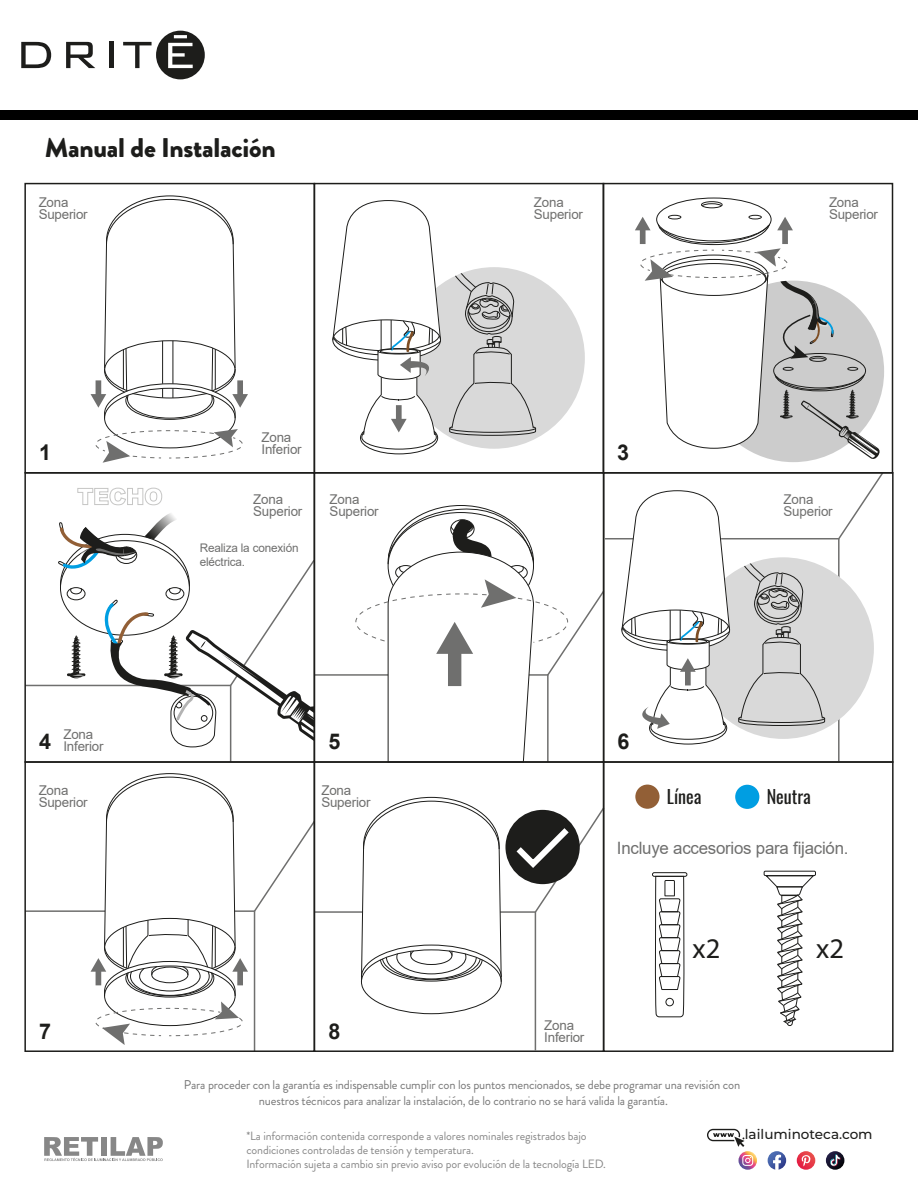
<style>
.page{position:relative;width:918px;height:1188px;background:#fff}
.page>*{position:absolute;margin:0;border:0;box-sizing:border-box;transform-origin:0 0}
.t1{font:28.5px "Myriad Pro";color:#1d1d1b}
.t2{font:900 27px "Brandon Grotesque";letter-spacing:-.01em;color:#1d1d1b}
.t3{font:700 21.75px "Arial";color:#1d1d1b}
.t4{font:18.15px "Oswald";color:#1d1d1b}
.t5{font:17.1px "Arial";letter-spacing:-.015em;color:#6f6f6e}
.t6{font:500 13.65px "Montserrat";color:#1d1d1b}
.t7{font:13.5px/11.4px "Arial";letter-spacing:-.015em;color:#6f6f6e}
.t8{font:12.75px/16.2px "Brandon Grotesque";letter-spacing:-.015em;color:#777;text-align:center}
.t9{font:12px/14px "Brandon Grotesque";letter-spacing:-.01em;color:#878787}
.t10{font:11.85px/14.1px "Arial";letter-spacing:-.015em;color:#6f6f6e}
.s1{color:#fff}
</style>
<div class="page">
<svg style="left:21px;top:42px;width:30px;height:26px"></svg>
<svg style="left:66px;top:42px;width:29px;height:26px"></svg>
<hr style="left:109px;top:42px;width:4px;height:26px;background:#1d1d1b">
<svg style="left:123px;top:31px;width:82px;height:48px"></svg>
<div style="left:0;top:110px;width:918px;height:10px;background:#000"></div>
<hr style="left:230px;top:685px;width:1px;height:77px;background:#6f6f6e">
<hr style="left:25px;top:910px;width:80px;height:2px;background:#6f6f6e">
<hr style="left:254px;top:911px;width:1px;height:140px;background:#6f6f6e">
<hr style="left:314px;top:911px;width:49px;height:2px;background:#6f6f6e">
<hr style="left:535px;top:912px;width:1px;height:138px;background:#6f6f6e">
<hr style="left:314px;top:674px;width:74px;height:2px;background:#6f6f6e">
<div style="left:24px;top:183px;width:291px;height:291px;border:2px solid #1d1d1b"></div>
<div style="left:314px;top:183px;width:290px;height:291px;border:2px solid #1d1d1b"></div>
<div style="left:603px;top:183px;width:290px;height:291px;border:2px solid #1d1d1b"></div>
<div style="left:314px;top:761px;width:290px;height:291px;border:2px solid #1d1d1b"></div>
<div style="left:603px;top:761px;width:291px;height:291px;border:2px solid #1d1d1b"></div>
<div style="left:24px;top:761px;width:291px;height:291px;border:2px solid #1d1d1b"></div>
<div style="left:701px;top:201px;width:22px;height:7px;border:1px solid #1d1d1b;border-radius:50%"></div>
<svg style="left:701px;top:203px;width:22px;height:4px"></svg>
<div style="left:668px;top:215px;width:13px;height:4px;border:1px solid #1d1d1b;border-radius:50%"></div>
<div style="left:749px;top:215px;width:13px;height:4px;border:1px solid #1d1d1b;border-radius:50%"></div>
<svg style="left:332px;top:200px;width:253px;height:255px"></svg>
<svg style="left:635px;top:217px;width:249px;height:245px"></svg>
<svg style="left:355px;top:471px;width:530px;height:292px"></svg>
<div style="left:635px;top:785px;width:25px;height:24px;background:#925f36;border-radius:50%"></div>
<div style="left:735px;top:785px;width:24px;height:24px;background:#009ee2;border-radius:50%"></div>
<svg style="left:24px;top:488px;width:292px;height:260px"></svg>
<svg style="left:95px;top:429px;width:148px;height:34px"></svg>
<svg style="left:91px;top:195px;width:157px;height:225px"></svg>
<svg style="left:91px;top:773px;width:225px;height:272px"></svg>
<svg style="left:361px;top:797px;width:245px;height:185px"></svg>
<div style="left:652px;top:872px;width:35px;height:5px;border:1px solid #1d1d1b;border-radius:2px"></div>
<svg style="left:655px;top:876px;width:29px;height:141px"></svg>
<div style="left:666px;top:998px;width:8px;height:8px;border:1px solid #1d1d1b;border-radius:50%"></div>
<div style="left:764px;top:871px;width:52px;height:5px;border:1px solid #1d1d1b"></div>
<svg style="left:766px;top:875px;width:48px;height:151px"></svg>
<svg style="left:44px;top:1137px;width:119px;height:24px"></svg>
<svg style="left:707px;top:1129px;width:38px;height:18px"></svg>
<svg style="left:738px;top:1151px;width:19px;height:19px"></svg>
<svg style="left:742px;top:1155px;width:11px;height:11px"></svg>
<svg style="left:768px;top:1151px;width:18px;height:19px"></svg>
<svg style="left:826px;top:1151px;width:18px;height:19px"></svg>
<svg style="left:830px;top:1155px;width:10px;height:11px"></svg>
<svg style="left:797px;top:1151px;width:18px;height:19px"></svg>
<svg style="left:801px;top:1155px;width:9px;height:11px"></svg>
<h2 class="t2" style="left:45px;top:129px;width:232px">Manual de Instalación</h2>
<p class="t7" style="left:39px;top:197px;width:51px">Zona<br>Superior</p>
<p class="t7" style="left:534px;top:197px;width:51px">Zona<br>Superior</p>
<p class="t7" style="left:262px;top:432px;width:42px">Zona<br>Inferior</p>
<h3 class="t3" style="left:39px;top:437px;width:13px">1</h3>
<h3 class="t3" style="left:617px;top:437px;width:13px">3</h3>
<p class="t7" style="left:829px;top:197px;width:51px">Zona<br>Superior</p>
<p class="t7" style="left:253px;top:494px;width:51px">Zona<br>Superior</p>
<p class="t10" style="left:200px;top:541px;width:100px">Realiza la conexión eléctrica.</p>
<p class="t7" style="left:330px;top:494px;width:51px">Zona<br>Superior</p>
<p class="t7" style="left:784px;top:494px;width:51px">Zona<br>Superior</p>
<p class="t7" style="left:63px;top:729px;width:42px">Zona<br>Inferior</p>
<h3 class="t3" style="left:39px;top:726px;width:13px">4</h3>
<h3 class="t3" style="left:328px;top:726px;width:13px">5</h3>
<h3 class="t3" style="left:618px;top:726px;width:13px">6</h3>
<p class="t7" style="left:39px;top:785px;width:51px">Zona<br>Superior</p>
<p class="t7" style="left:321px;top:785px;width:51px">Zona<br>Superior</p>
<h3 class="t4" style="left:667px;top:784px;width:36px">Línea</h3>
<h3 class="t4" style="left:767px;top:784px;width:46px">Neutra</h3>
<h3 class="t5" style="left:617px;top:836px;width:233px">Incluye accesorios para fijación.</h3>
<h1 class="t1" style="left:693px;top:931px;width:29px">x2</h1>
<h1 class="t1" style="left:816px;top:931px;width:29px">x2</h1>
<h3 class="t3" style="left:39px;top:1016px;width:13px">7</h3>
<h3 class="t3" style="left:328px;top:1016px;width:13px">8</h3>
<p class="t7" style="left:544px;top:1020px;width:42px">Zona<br>Inferior</p>
<p class="t8" style="left:184px;top:1076px;width:558px">Para proceder con la garantía es indispensable cumplir con los puntos mencionados, se debe programar una revisión con nuestros técnicos para analizar la instalación, de lo contrario no se hará valida la garantía.</p>
<p class="t9" style="left:246px;top:1129px;width:361px">*La información contenida corresponde a valores nominales registrados bajo condiciones controladas de tensión y temperatura.<br>Información sujeta a cambio sin previo aviso por evolución de la tecnología LED.</p>
<p class="t6" style="left:696px;top:1125px;width:183px"><span class="s1">https://</span>lailuminoteca.com<span class="s1">/</span></p>
</div>
